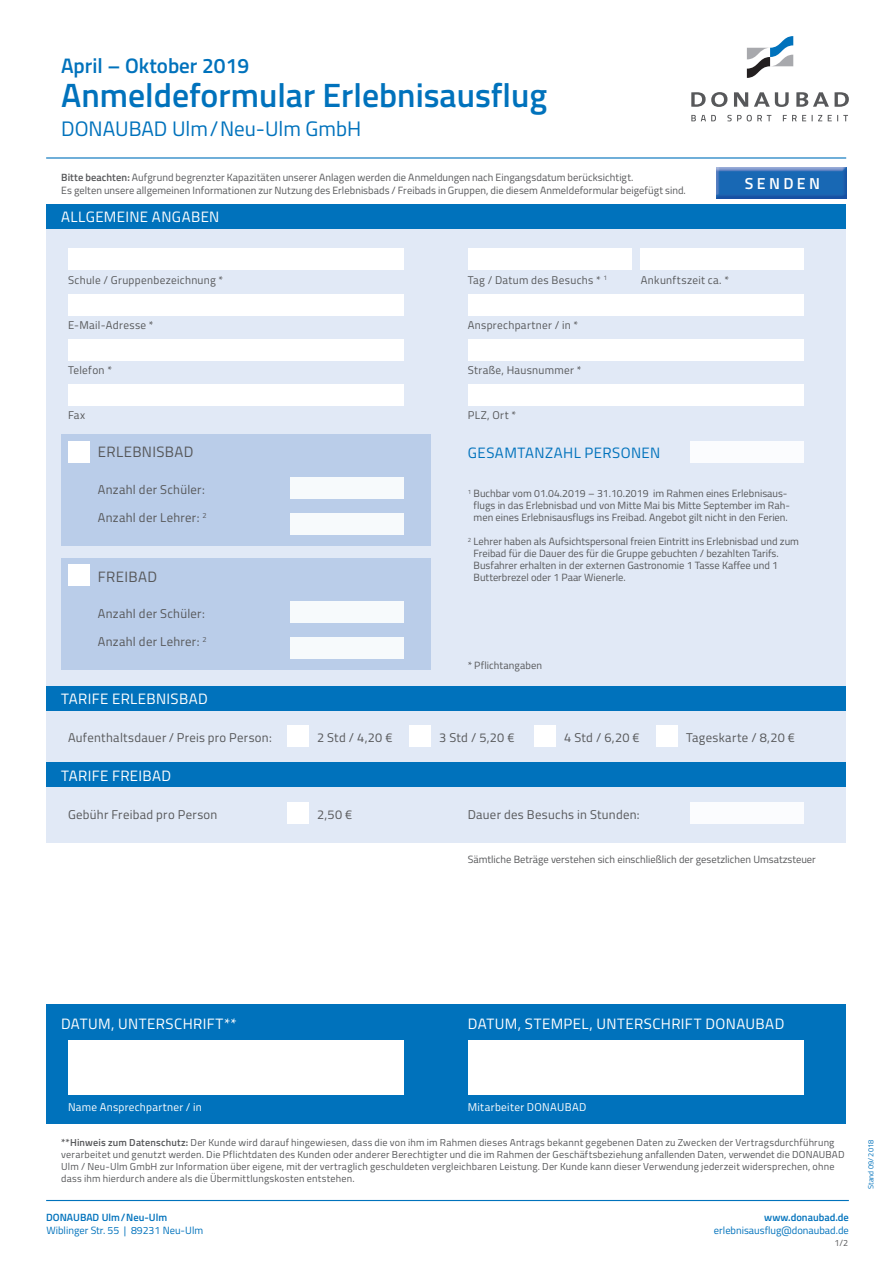
<style>
.page{position:relative;width:893px;height:1263px;background:#fff}
.page>*{position:absolute;margin:0;border:0;box-sizing:border-box;transform-origin:0 0}
.t1{font:600 33.75px "Titillium";color:#0072bc}
.t2{font:21px "Titillium";color:#0072bc}
.t3{font:600 21px "Titillium";color:#0072bc}
.t4{font:600 15.9px "Titillium";letter-spacing:.21em;color:#fff}
.t5{font:15px "Titillium";letter-spacing:.02em;color:#fff}
.t6{font:15px "Titillium";letter-spacing:.03em;color:#0072bc}
.t7{font:15px "Titillium";letter-spacing:.02em;color:#57585a}
.t8{font:12.75px "Titillium";letter-spacing:.02em;color:#57585a}
.t9{font:11.25px "Titillium";letter-spacing:.025em;color:#57585a}
.t10{font:11.25px "Titillium";letter-spacing:.03em;color:#fff}
.t11{font:10.5px/12px "Titillium";color:#57585a}
.t12{font:10.5px "Titillium";color:#0072bc}
.t13{font:600 10.5px "Titillium";color:#0072bc}
.t14{font:10.2px/12px "Titillium";letter-spacing:.02em;color:#57585a}
.t15{font:9px "Titillium";color:#57585a}
.t16{font:7.5px "Titillium";color:#0072bc}
.s1{font-weight:600}
</style>
<div class="page">
<div style="left:47px;top:205px;width:799px;height:638px;background:#e1e9f6"></div>
<div style="left:47px;top:204px;width:799px;height:24px;background:#0072bc"></div>
<div style="left:47px;top:1004px;width:799px;height:119px;background:#0072bc"></div>
<hr style="left:46px;top:1200px;width:803px;height:1px;background:#0072bc">
<hr style="left:46px;top:157px;width:800px;height:2px;background:#0072bc">
<svg style="left:691px;top:115px;width:157px;height:6px"></svg>
<svg style="left:691px;top:92px;width:158px;height:15px"></svg>
<svg style="left:747px;top:36px;width:46px;height:42px"></svg>
<div style="left:68px;top:249px;width:336px;height:21px;background:#fff"></div>
<div style="left:68px;top:1040px;width:336px;height:54px;background:#fff"></div>
<div style="left:468px;top:1040px;width:336px;height:54px;background:#fff"></div>
<div style="left:68px;top:295px;width:336px;height:21px;background:#fff"></div>
<div style="left:68px;top:339px;width:336px;height:22px;background:#fff"></div>
<div style="left:68px;top:384px;width:336px;height:22px;background:#fff"></div>
<div style="left:468px;top:249px;width:163px;height:21px;background:#fff"></div>
<div style="left:640px;top:249px;width:164px;height:21px;background:#fff"></div>
<div style="left:468px;top:295px;width:336px;height:21px;background:#fff"></div>
<div style="left:468px;top:339px;width:336px;height:22px;background:#fff"></div>
<div style="left:468px;top:384px;width:336px;height:22px;background:#fff"></div>
<div style="left:61px;top:435px;width:370px;height:111px;background:#bacde9"></div>
<div style="left:61px;top:558px;width:370px;height:112px;background:#bacde9"></div>
<div style="left:47px;top:686px;width:799px;height:24px;background:#0072bc"></div>
<div style="left:47px;top:762px;width:799px;height:25px;background:#0072bc"></div>
<div style="left:287px;top:725px;width:22px;height:22px;background:#fff"></div>
<div style="left:409px;top:725px;width:22px;height:22px;background:#fff"></div>
<div style="left:534px;top:725px;width:22px;height:22px;background:#fff"></div>
<div style="left:656px;top:725px;width:22px;height:22px;background:#fff"></div>
<div style="left:690px;top:441px;width:114px;height:22px;background:#fbfcfe"></div>
<div style="left:68px;top:441px;width:21px;height:21px;background:#fff"></div>
<div style="left:68px;top:565px;width:21px;height:21px;background:#fff"></div>
<div style="left:290px;top:477px;width:114px;height:22px;background:#f7fafc"></div>
<div style="left:290px;top:601px;width:114px;height:21px;background:#f7fafc"></div>
<div style="left:290px;top:513px;width:114px;height:21px;background:#f7fafc"></div>
<div style="left:290px;top:637px;width:114px;height:21px;background:#f7fafc"></div>
<div style="left:287px;top:802px;width:22px;height:21px;background:#fff"></div>
<div style="left:690px;top:802px;width:114px;height:21px;background:#fbfcfe"></div>
<img style="left:716px;top:168px;width:130px;height:30px">
<h2 class="t3" style="left:61px;top:50px;width:190px">April – Oktober 2019</h2>
<h1 class="t1" style="left:61px;top:70px;width:487px">Anmeldeformular Erlebnisausflug</h1>
<h2 class="t2" style="left:61px;top:113px;width:302px">DONAUBAD Ulm/Neu-Ulm GmbH</h2>
<p class="t11" style="left:61px;top:171px;width:626px;line-height:12.9px"><span class="s1">Bitte beachten:</span> Aufgrund begrenzter Kapazitäten unserer Anlagen werden die Anmeldungen nach Eingangsdatum berücksichtigt.<br>Es gelten unsere allgemeinen Informationen zur Nutzung des Erlebnisbads / Freibads in Gruppen, die diesem Anmeldeformular beigefügt sind.</p>
<h3 class="t5" style="left:61px;top:206px;width:160px">ALLGEMEINE ANGABEN</h3>
<h3 class="t4" style="left:745px;top:172px;width:76px">SENDEN</h3>
<p class="t9" style="left:68px;top:271px;width:157px">Schule / Gruppenbezeichnung *</p>
<p class="t9" style="left:468px;top:271px;width:141px">Tag / Datum des Besuchs * <sup>1</sup></p>
<p class="t9" style="left:641px;top:271px;width:90px">Ankunftszeit ca. *</p>
<p class="t9" style="left:68px;top:317px;width:87px">E-Mail-Adresse *</p>
<p class="t9" style="left:68px;top:362px;width:46px">Telefon *</p>
<p class="t9" style="left:68px;top:407px;width:19px">Fax</p>
<p class="t9" style="left:468px;top:317px;width:112px">Ansprechpartner / in *</p>
<p class="t9" style="left:468px;top:362px;width:115px">Straße, Hausnummer *</p>
<p class="t9" style="left:468px;top:407px;width:50px">PLZ, Ort *</p>
<h3 class="t7" style="left:98px;top:441px;width:97px">ERLEBNISBAD</h3>
<h3 class="t6" style="left:468px;top:442px;width:194px">GESAMTANZAHL PERSONEN</h3>
<p class="t8" style="left:98px;top:480px;width:109px">Anzahl der Schüler:</p>
<p class="t8" style="left:98px;top:509px;width:110px">Anzahl der Lehrer: <sup>2</sup></p>
<h3 class="t7" style="left:98px;top:566px;width:61px">FREIBAD</h3>
<p class="t8" style="left:98px;top:604px;width:109px">Anzahl der Schüler:</p>
<p class="t8" style="left:98px;top:632px;width:110px">Anzahl der Lehrer: <sup>2</sup></p>
<h3 class="t5" style="left:61px;top:688px;width:148px">TARIFE ERLEBNISBAD</h3>
<p class="t11" style="left:468px;top:487px;width:324px;text-align:center"><sup>1</sup> Buchbar vom 01.04.2019 – 31.10.2019 im Rahmen eines Erlebnisaus&shy;flugs in das Erlebnisbad und von Mitte Mai bis Mitte September im Rah&shy;men eines Erlebnisausflugs ins Freibad. Angebot gilt nicht in den Ferien.</p>
<p class="t11" style="left:474px;top:535px;width:327px;text-indent:-6px"><sup>2</sup> Lehrer haben als Aufsichtspersonal freien Eintritt ins Erlebnisbad und zum Freibad für die Dauer des für die Gruppe gebuchten / bezahlten Tarifs.<br>Busfahrer erhalten in der externen Gastronomie 1 Tasse Kaffee und 1<br>Butterbrezel oder 1 Paar Wienerle.</p>
<p class="t11" style="left:468px;top:659px;width:76px">* Pflichtangaben</p>
<p class="t8" style="left:68px;top:728px;width:205px">Aufenthaltsdauer / Preis pro Person:</p>
<p class="t8" style="left:317px;top:728px;width:77px">2 Std / 4,20 €</p>
<p class="t8" style="left:439px;top:728px;width:77px">3 Std / 5,20 €</p>
<p class="t8" style="left:564px;top:728px;width:77px">4 Std / 6,20 €</p>
<p class="t8" style="left:686px;top:728px;width:111px">Tageskarte / 8,20 €</p>
<h3 class="t5" style="left:61px;top:764px;width:112px">TARIFE FREIBAD</h3>
<p class="t8" style="left:68px;top:805px;width:151px">Gebühr Freibad pro Person</p>
<p class="t8" style="left:317px;top:805px;width:37px">2,50 €</p>
<p class="t8" style="left:468px;top:805px;width:173px">Dauer des Besuchs in Stunden:</p>
<p class="t11" style="left:468px;top:853px;width:350px">Sämtliche Beträge verstehen sich einschließlich der gesetzlichen Umsatzsteuer</p>
<h3 class="t5" style="left:61px;top:1013px;width:177px">DATUM, UNTERSCHRIFT**</h3>
<h3 class="t5" style="left:468px;top:1013px;width:318px">DATUM, STEMPEL, UNTERSCHRIFT DONAUBAD</h3>
<p class="t10" style="left:68px;top:1099px;width:135px">Name Ansprechpartner / in</p>
<p class="t10" style="left:468px;top:1099px;width:120px">Mitarbeiter DONAUBAD</p>
<p class="t14" style="left:61px;top:1136px;width:785px"><span class="s1">**Hinweis zum Datenschutz:</span> Der Kunde wird darauf hingewiesen, dass die von ihm im Rahmen dieses Antrags bekannt gegebenen Daten zu Zwecken der Vertragsdurchführung verarbeitet und genutzt werden. Die Pflichtdaten des Kunden oder anderer Berechtigter und die im Rahmen der Geschäftsbeziehung anfallenden Daten, verwendet die DONAUBAD Ulm / Neu-Ulm GmbH zur Information über eigene, mit der vertraglich geschuldeten vergleichbaren Leistung. Der Kunde kann dieser Verwendung jederzeit widersprechen, ohne dass ihm hierdurch andere als die Übermittlungskosten entstehen.</p>
<p class="t13" style="left:46px;top:1209px;width:123px">DONAUBAD Ulm/Neu-Ulm</p>
<p class="t12" style="left:47px;top:1222px;width:158px">Wiblinger Str. 55 | 89231 Neu-Ulm</p>
<p class="t13" style="left:764px;top:1209px;width:86px">www.donaubad.de</p>
<p class="t12" style="left:714px;top:1222px;width:136px">erlebnisausflug@donaubad.de</p>
<p class="t15" style="left:835px;top:1236px;width:15px">1/2</p>
<p class="t16" style="left:865px;top:1189px;width:51px;rotate:-90deg">Stand 09/ 2018</p>
</div>
